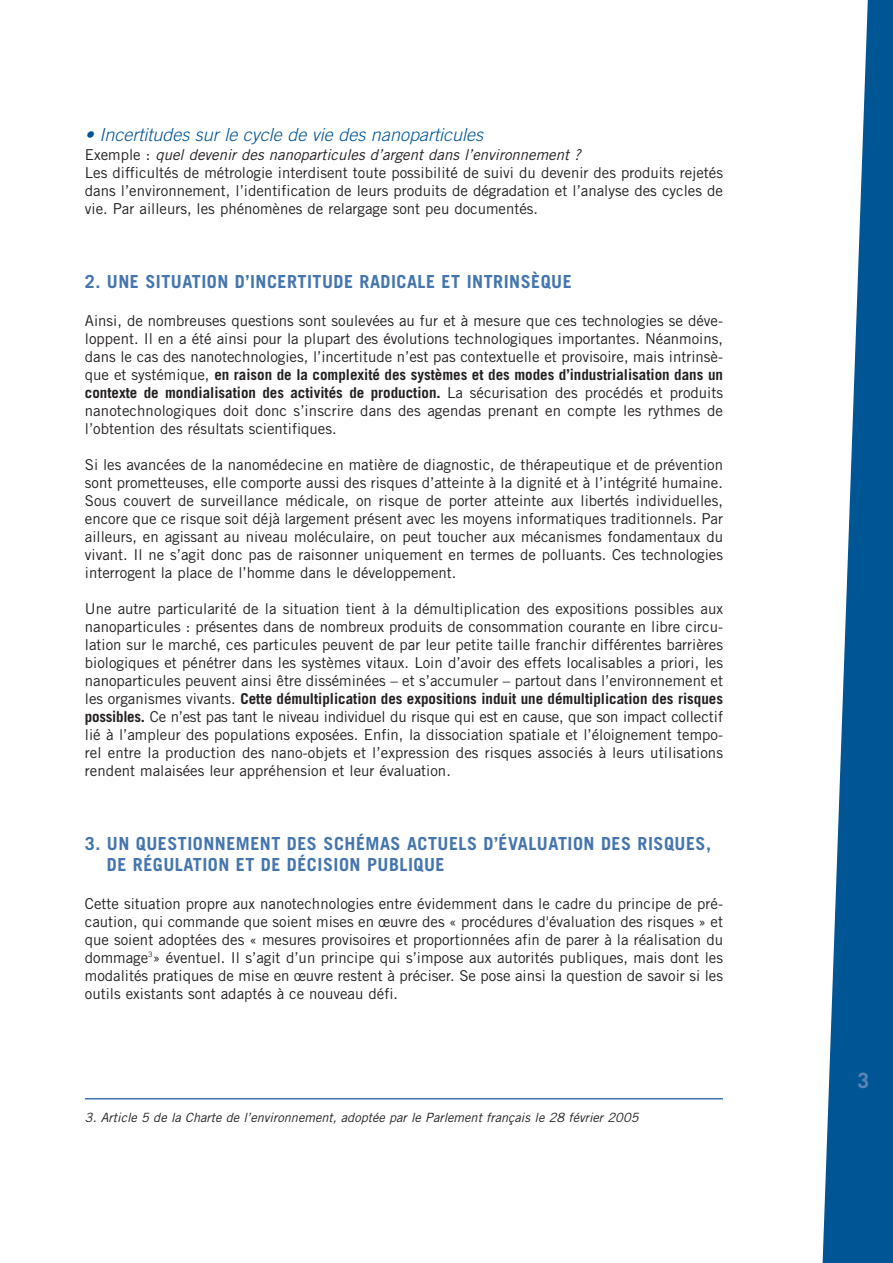
<style>
.page{position:relative;width:893px;height:1263px;background:#fff}
.page>*{position:absolute;margin:0;border:0;box-sizing:border-box;transform-origin:0 0}
.t1{font:700 21px "Trade Gothic";color:#5c84b7}
.t2{font:700 18px/21.6px "Trade Gothic";letter-spacing:.03em;color:#4475ae}
.t3{font:italic 300 18px "Trade Gothic";color:#005595}
.t4{font:15px/18px "Trade Gothic";color:#231f20;text-align:justify}
.t5{font:italic 12.75px "Trade Gothic";color:#231f20}
.s1{font-style:italic}
.s2{font-weight:700}
</style>
<div class="page">
<hr style="left:85px;top:1098px;width:638px;height:2px;background:#4475ae">
<svg style="left:822px;top:0;width:70px;height:1263px;fill:#005595"></svg>
<p class="t3" style="left:85px;top:128px;width:403px">• Incertitudes sur le cycle de vie des nanoparticules</p>
<p class="t4" style="left:85px;top:147px;width:639px;text-align:left">E x e m p l e : <span class="s1">quel devenir des nanoparticules d’argent dans l’environnement ?<br></span>Les difficultés de métrologie interdisent toute possibilité de suivi du devenir des produits rejetés dans l’environnement, l’identification de leurs produits de dégradation et l’analyse des cycles de vie. Par ailleurs, les phénomènes de relargage sont peu documentés.</p>
<p class="t2" style="left:85px;top:273px;width:488px">2. UNE SITUATION D’INCERTITUDE RADICALE ET INTRINSÈQUE</p>
<p class="t4" style="left:85px;top:313px;width:639px">Ainsi, de nombreuses questions sont soulevées au fur et à mesure que ces technologies se déve&shy;loppent. Il en a été ainsi pour la plupart des évolutions technologiques importantes. Néanmoins, dans le cas des nanotechnologies, l’incertitude n’est pas contextuelle et provisoire, mais intrinsè&shy;que et systémique, <span class="s2">en raison de la complexité des systèmes et des modes d’industrialisation dans un contexte de mondialisation des activités de production.</span> La sécurisation des procédés et produits nanotechnologiques doit donc s’inscrire dans des agendas prenant en compte les rythmes de l’obtention des résultats scientifiques.</p>
<p class="t4" style="left:85px;top:457px;width:639px">Si les avancées de la nanomédecine en matière de diagnostic, de thérapeutique et de prévention sont prometteuses, elle comporte aussi des risques d’atteinte à la dignité et à l’intégrité humaine.<br>Sous couvert de surveillance médicale, on risque de porter atteinte aux libertés individuelles, encore que ce risque soit déjà largement présent avec les moyens informatiques traditionnels. Par ailleurs, en agissant au niveau moléculaire, on peut toucher aux mécanismes fondamentaux du vivant. Il ne s’agit donc pas de raisonner uniquement en termes de polluants. Ces technologies interrogent la place de l’homme dans le développement.</p>
<p class="t4" style="left:85px;top:601px;width:639px">Une autre particularité de la situation tient à la démultiplication des expositions possibles aux nanoparticules : présentes dans de nombreux produits de consommation courante en libre circu&shy;lation sur le marché, ces particules peuvent de par leur petite taille franchir différentes barrières biologiques et pénétrer dans les systèmes vitaux. Loin d’avoir des effets localisables a priori, les nanoparticules peuvent ainsi être disséminées – et s’accumuler – partout dans l’environnement et les organismes vivants. <span class="s2">Cette démultiplication des expositions induit une démultiplication des risques possibles.</span> Ce n’est pas tant le niveau individuel du risque qui est en cause, que son impact collectif lié à l’ampleur des populations exposées. Enfin, la dissociation spatiale et l’éloignement tempo&shy;rel entre la production des nano-objets et l’expression des risques associés à leurs utilisations rendent malaisées leur appréhension et leur évaluation.</p>
<p class="t2" style="left:107px;top:834px;width:605px;text-indent:-22px">3. UN QUESTIONNEMENT DES SCHÉMAS ACTUELS D’ÉVALUATION DES RISQUES,<br>DE RÉGULATION ET DE DÉCISION PUBLIQUE</p>
<p class="t4" style="left:85px;top:896px;width:639px">Cette situation propre aux nanotechnologies entre évidemment dans le cadre du principe de pré&shy;caution, qui commande que soient mises en œuvre des « procédures d'évaluation des risques » et que soient adoptées des « mesures provisoires et proportionnées afin de parer à la réalisation du dommage<sup>3</sup>» éventuel. Il s’agit d’un principe qui s’impose aux autorités publiques, mais dont les modalités pratiques de mise en œuvre restent à préciser. Se pose ainsi la question de savoir si les outils existants sont adaptés à ce nouveau défi.</p>
<p class="t5" style="left:85px;top:1113px;width:558px">3. Article 5 de la Charte de l’environnement, adoptée par le Parlement français le 28 février 2005</p>
<h1 class="t1" style="left:857px;top:1072px;width:13px">3</h1>
</div>
